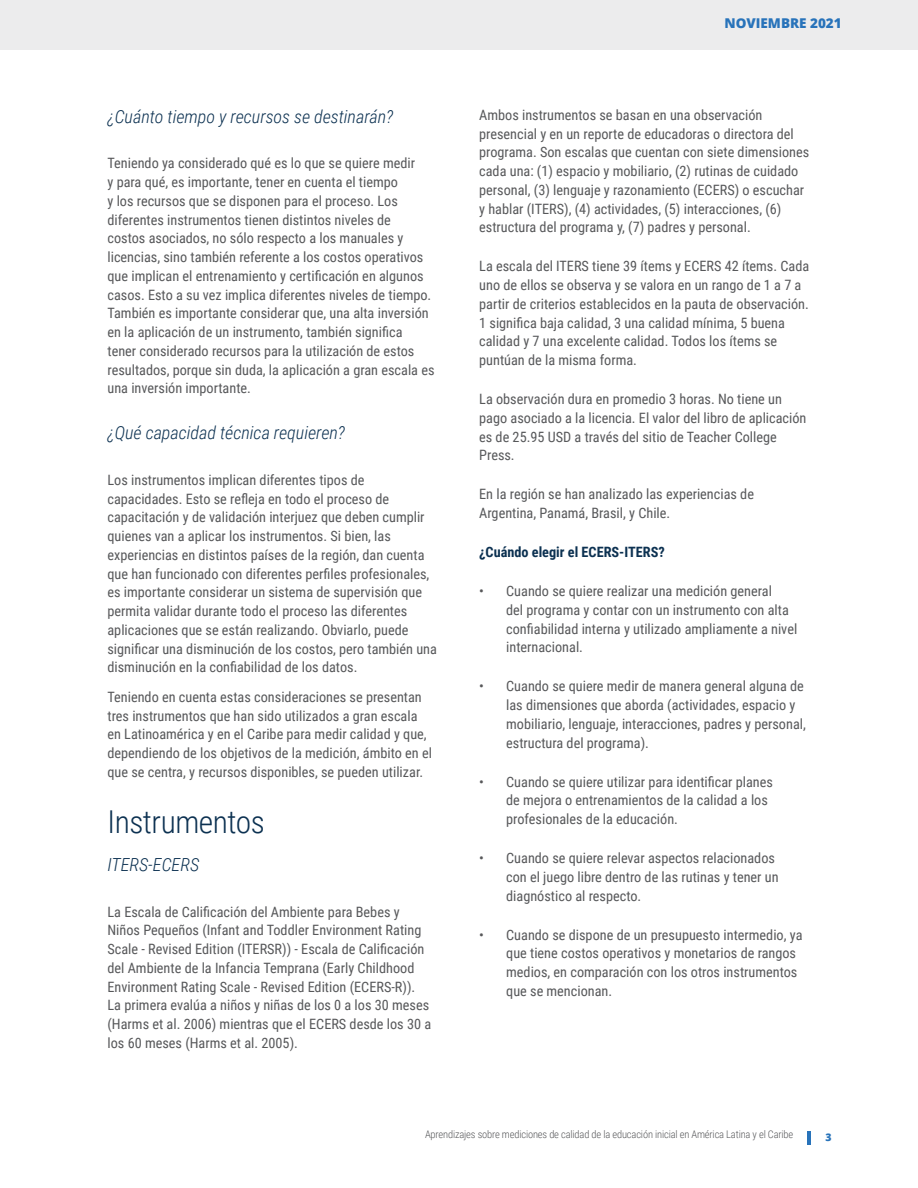
<style>
.page{position:relative;width:918px;height:1188px;background:#fff}
.page>*{position:absolute;margin:0;border:0;box-sizing:border-box;transform-origin:0 0}
.Content_-_Subhead_1{font:300 31.5px "Roboto Condensed";letter-spacing:-.015em;color:#0c3151}
.Content_-_Subhead_2{font:italic 300 18px "Roboto Condensed";color:#0c3151}
.Content_-_Subhead_2-2{font:14.25px/18.8px "Roboto Condensed";color:#57585a}
.Content_-_Body_text{font:14.25px/18.8px "Roboto Condensed";color:#57585a}
.Content_-_Body_text-2{font:700 14.25px "Roboto Condensed";color:#0c3151}
.t1{font:800 13.5px "Open Sans";color:#2873ba}
.t2{font:300 10.5px "Roboto Condensed";letter-spacing:-.015em;color:#57585a}
.t3{font:800 10.5px "Open Sans";color:#2873ba}
</style>
<div class="page">
<div style="left:0;top:0;width:918px;height:50px;background:#ececed"></div>
<hr style="left:808px;top:1131px;width:3px;height:14px;background:#2873ba">
<p class="Content_-_Subhead_2" style="left:108px;top:104px;width:287px">¿Cuánto tiempo y recursos se destinarán?</p>
<p class="Content_-_Subhead_2-2" style="left:108px;top:153px;width:329px">Teniendo ya considerado qué es lo que se quiere medir<br>y para qué, es importante, tener en cuenta el tiempo<br>y los recursos que se disponen para el proceso. Los diferentes instrumentos tienen distintos niveles de<br>costos asociados, no sólo respecto a los manuales y licencias, sino también referente a los costos operativos que implican el entrenamiento y certificación en algunos casos. Esto a su vez implica diferentes niveles de tiempo.<br>También es importante considerar que, una alta inversión en la aplicación de un instrumento, también significa tener considerado recursos para la utilización de estos resultados, porque sin duda, la aplicación a gran escala es una inversión importante.</p>
<p class="Content_-_Subhead_2" style="left:108px;top:420px;width:239px">¿Qué capacidad técnica requieren?</p>
<p class="Content_-_Subhead_2-2" style="left:108px;top:470px;width:331px">Los instrumentos implican diferentes tipos de capacidades. Esto se refleja en todo el proceso de capacitación y de validación interjuez que deben cumplir quienes van a aplicar los instrumentos. Si bien, las experiencias en distintos países de la región, dan cuenta que han funcionado con diferentes perfiles profesionales, es importante considerar un sistema de supervisión que permita validar durante todo el proceso las diferentes aplicaciones que se están realizando. Obviarlo, puede significar una disminución de los costos, pero también una disminución en la confiabilidad de los datos.</p>
<p class="Content_-_Body_text" style="left:108px;top:687px;width:326px">Teniendo en cuenta estas consideraciones se presentan tres instrumentos que han sido utilizados a gran escala en Latinoamérica y en el Caribe para medir calidad y que, dependiendo de los objetivos de la medición, ámbito en el que se centra, y recursos disponibles, se pueden utilizar.</p>
<p class="Content_-_Subhead_1" style="left:108px;top:800px;width:159px">Instrumentos</p>
<p class="Content_-_Subhead_2" style="left:108px;top:852px;width:93px">ITERS-ECERS</p>
<p class="Content_-_Subhead_2-2" style="left:108px;top:902px;width:325px">La Escala de Calificación del Ambiente para Bebes y Niños Pequeños (Infant and Toddler Environment Rating Scale - Revised Edition (ITERSR)) - Escala de Calificación del Ambiente de la Infancia Temprana (Early Childhood Environment Rating Scale - Revised Edition (ECERS-R)).<br>La primera evalúa a niños y niñas de los 0 a los 30 meses (Harms et al. 2006) mientras que el ECERS desde los 30 a los 60 meses (Harms et al. 2005).</p>
<p class="t1" style="left:724px;top:13px;width:119px">NOVIEMBRE 2021</p>
<p class="Content_-_Body_text" style="left:479px;top:105px;width:332px">Ambos instrumentos se basan en una observación presencial y en un reporte de educadoras o directora del programa. Son escalas que cuentan con siete dimensiones cada una: (1) espacio y mobiliario, (2) rutinas de cuidado personal, (3) lenguaje y razonamiento (ECERS) o escuchar y hablar (ITERS), (4) actividades, (5) interacciones, (6) estructura del programa y, (7) padres y personal.</p>
<p class="Content_-_Body_text" style="left:479px;top:256px;width:332px">La escala del ITERS tiene 39 ítems y ECERS 42 ítems. Cada uno de ellos se observa y se valora en un rango de 1 a 7 a partir de criterios establecidos en la pauta de observación.<br>1 significa baja calidad, 3 una calidad mínima, 5 buena calidad y 7 una excelente calidad. Todos los ítems se puntúan de la misma forma.</p>
<p class="Content_-_Body_text" style="left:479px;top:389px;width:329px">La observación dura en promedio 3 horas. No tiene un pago asociado a la licencia. El valor del libro de aplicación es de 25.95 USD a través del sitio de Teacher College Press.</p>
<p class="Content_-_Body_text" style="left:479px;top:484px;width:276px">En la región se han analizado las experiencias de<br>Argentina, Panamá, Brasil, y Chile.</p>
<p class="Content_-_Body_text-2" style="left:479px;top:542px;width:187px">¿Cuándo elegir el ECERS-ITERS?</p>
<p class="Content_-_Subhead_2-2" style="left:506px;top:581px;width:293px;text-indent:-27px">• Cuando se quiere realizar una medición general<br>del programa y contar con un instrumento con alta confiabilidad interna y utilizado ampliamente a nivel internacional.</p>
<p class="Content_-_Subhead_2-2" style="left:506px;top:676px;width:301px;text-indent:-27px">• Cuando se quiere medir de manera general alguna de las dimensiones que aborda (actividades, espacio y mobiliario, lenguaje, interacciones, padres y personal, estructura del programa).</p>
<p class="Content_-_Subhead_2-2" style="left:506px;top:772px;width:268px;text-indent:-27px">• Cuando se quiere utilizar para identificar planes de mejora o entrenamientos de la calidad a los profesionales de la educación.</p>
<p class="Content_-_Subhead_2-2" style="left:506px;top:848px;width:274px;text-indent:-27px">• Cuando se quiere relevar aspectos relacionados con el juego libre dentro de las rutinas y tener un diagnóstico al respecto.</p>
<p class="Content_-_Subhead_2-2" style="left:506px;top:925px;width:298px;text-indent:-27px">• Cuando se dispone de un presupuesto intermedio, ya que tiene costos operativos y monetarios de rangos medios, en comparación con los otros instrumentos que se mencionan.</p>
<p class="t2" style="left:425px;top:1127px;width:370px">Aprendizajes sobre mediciones de calidad de la educación inicial en América Latina y el Caribe</p>
<p class="t3" style="left:826px;top:1129px;width:8px">3</p>
</div>
